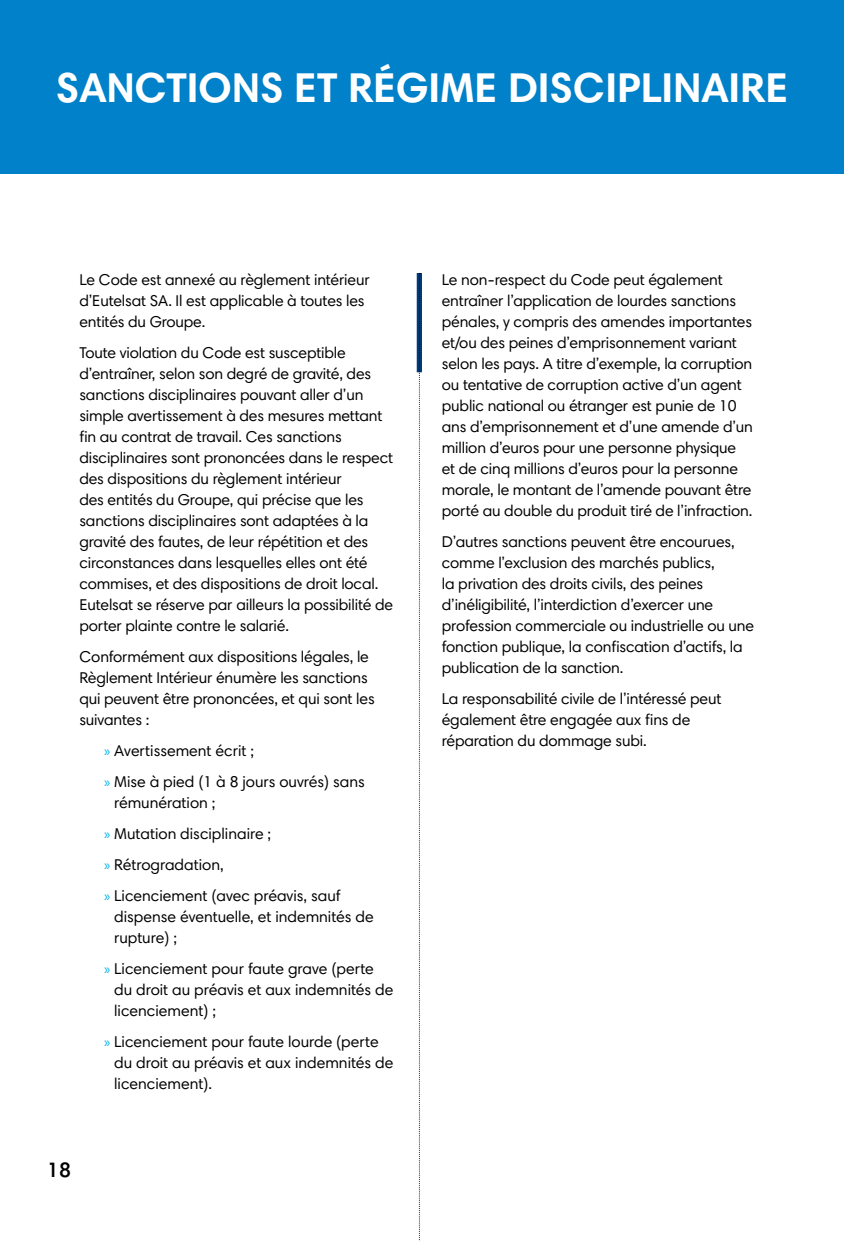
<style>
.page{position:relative;width:844px;height:1241px;background:#fff}
.page>*{position:absolute;margin:0;border:0;box-sizing:border-box;transform-origin:0 0}
.t1{font:700 42px "Harmonia Sans Pro Cyr";color:#fff}
.t2{font:600 21px "Harmonia Sans Pro Cyr";color:#000}
.t3{font:15.75px/21px "Harmonia Sans Pro Cyr";letter-spacing:-.01em;color:#000}
.s1{font-family:"Myriad Pro";font-size:14.88px;color:#00b1eb}
</style>
<div class="page">
<div style="left:0;top:0;width:843px;height:174px;background:#0081c9"></div>
<hr style="left:843px;top:0;width:1px;height:174px;background:#0081c9">
<div style="left:416px;top:273px;width:6px;height:99px;background:#003a78"></div>
<svg style="left:419px;top:273px;width:1px;height:968px"></svg>
<h1 class="t1" style="left:56px;top:61px;width:733px">SANCTIONS ET RÉGIME DISCIPLINAIRE</h1>
<p class="t3" style="left:79px;top:268px;width:292px">Le Code est annexé au règlement intérieur d’Eutelsat SA. Il est applicable à toutes les entités du Groupe.</p>
<p class="t3" style="left:79px;top:341px;width:315px">Toute violation du Code est susceptible d’entraîner, selon son degré de gravité, des sanctions disciplinaires pouvant aller d’un simple avertissement à des mesures mettant fin au contrat de travail. Ces sanctions disciplinaires sont prononcées dans le respect des dispositions du règlement intérieur<br>des entités du Groupe, qui précise que les sanctions disciplinaires sont adaptées à la gravité des fautes, de leur répétition et des circonstances dans lesquelles elles ont été commises, et des dispositions de droit local.<br>Eutelsat se réserve par ailleurs la possibilité de porter plainte contre le salarié.</p>
<p class="t3" style="left:79px;top:645px;width:297px">Conformément aux dispositions légales, le Règlement Intérieur énumère les sanctions qui peuvent être prononcées, et qui sont les suivantes :</p>
<p class="t3" style="left:104px;top:734px;width:262px;line-height:31px"><span class="s1">»</span> Avertissement écrit ;<br><span class="s1">»</span> Mise à pied (1 à 8 jours ouvrés) sans</p>
<p class="t3" style="left:104px;top:786px;width:238px;line-height:31px;text-indent:10px">rémunération ;<br><span class="s1">»</span> Mutation disciplinaire ;<br><span class="s1">»</span> Rétrogradation,<br><span class="s1">»</span> Licenciement (avec préavis, sauf</p>
<p class="t3" style="left:114px;top:905px;width:261px">dispense éventuelle, et indemnités de rupture) ;</p>
<p class="t3" style="left:114px;top:957px;width:281px;text-indent:-10px"><span class="s1">»</span> Licenciement pour faute grave (perte du droit au préavis et aux indemnités de licenciement) ;</p>
<p class="t3" style="left:114px;top:1030px;width:281px;text-indent:-10px"><span class="s1">»</span> Licenciement pour faute lourde (perte du droit au préavis et aux indemnités de licenciement).</p>
<h2 class="t2" style="left:47px;top:1156px;width:25px">18</h2>
<p class="t3" style="left:441px;top:268px;width:312px">Le non-respect du Code peut également entraîner l’application de lourdes sanctions pénales, y compris des amendes importantes et/ou des peines d’emprisonnement variant selon les pays. A titre d’exemple, la corruption ou tentative de corruption active d’un agent public national ou étranger est punie de 10 ans d’emprisonnement et d’une amende d’un million d’euros pour une personne physique et de cinq millions d’euros pour la personne morale, le montant de l’amende pouvant être porté au double du produit tiré de l’infraction.</p>
<p class="t3" style="left:441px;top:530px;width:314px">D’autres sanctions peuvent être encourues, comme l’exclusion des marchés publics,<br>la privation des droits civils, des peines d’inéligibilité, l’interdiction d’exercer une profession commerciale ou industrielle ou une fonction publique, la confiscation d’actifs, la publication de la sanction.</p>
<p class="t3" style="left:441px;top:687px;width:281px">La responsabilité civile de l’intéressé peut également être engagée aux fins de réparation du dommage subi.</p>
</div>
